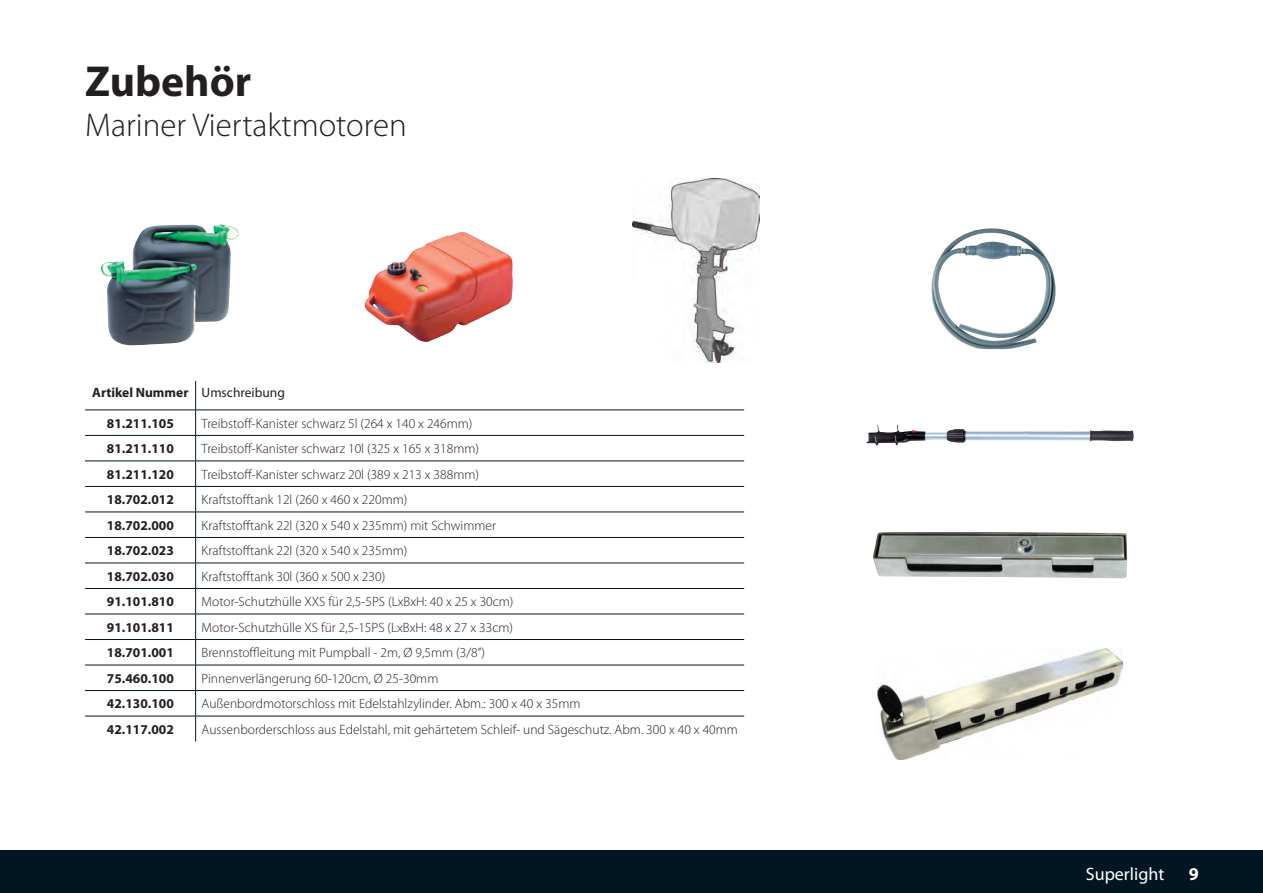
<style>
.page{position:relative;width:1263px;height:893px;background:#fff}
.page>*{position:absolute;margin:0;border:0;box-sizing:border-box;transform-origin:0 0}
.t1{font:700 43.5px "Myriad Pro";color:#231f20}
.t2{font:300 33px "Myriad Pro";color:#231f20}
.t3{font:18px "Myriad Pro";color:#fff}
.t4{font:700 18px "Myriad Pro";color:#fff}
.t5{font:300 13.5px "Myriad Pro";color:#231f20}
.t6{font:700 13.5px "Myriad Pro";color:#231f20}
.s1{font-weight:400}
</style>
<div class="page">
<div style="left:0;top:850px;width:1263px;height:43px;background:#011622"></div>
<img style="left:873px;top:532px;width:254px;height:46px">
<img style="left:878px;top:649px;width:244px;height:111px">
<img style="left:932px;top:228px;width:124px;height:121px">
<img style="left:866px;top:424px;width:268px;height:22px">
<img style="left:632px;top:179px;width:127px;height:183px">
<img style="left:364px;top:232px;width:149px;height:110px">
<img style="left:101px;top:224px;width:138px;height:121px">
<hr style="left:85px;top:410px;width:111px;height:1px;background:#011622">
<hr style="left:196px;top:410px;width:548px;height:1px;background:#011622">
<hr style="left:85px;top:435px;width:111px;height:1px;background:#011622">
<hr style="left:196px;top:435px;width:548px;height:1px;background:#011622">
<hr style="left:85px;top:461px;width:111px;height:1px;background:#011622">
<hr style="left:196px;top:461px;width:548px;height:1px;background:#011622">
<hr style="left:85px;top:486px;width:111px;height:1px;background:#011622">
<hr style="left:196px;top:486px;width:548px;height:1px;background:#011622">
<hr style="left:85px;top:512px;width:111px;height:1px;background:#011622">
<hr style="left:196px;top:512px;width:548px;height:1px;background:#011622">
<hr style="left:85px;top:537px;width:111px;height:1px;background:#011622">
<hr style="left:196px;top:537px;width:548px;height:1px;background:#011622">
<hr style="left:85px;top:563px;width:111px;height:1px;background:#011622">
<hr style="left:85px;top:588px;width:111px;height:1px;background:#011622">
<hr style="left:196px;top:563px;width:548px;height:1px;background:#011622">
<hr style="left:196px;top:588px;width:548px;height:1px;background:#011622">
<hr style="left:85px;top:614px;width:111px;height:1px;background:#011622">
<hr style="left:196px;top:614px;width:548px;height:1px;background:#011622">
<hr style="left:85px;top:639px;width:111px;height:1px;background:#011622">
<hr style="left:196px;top:639px;width:548px;height:1px;background:#011622">
<hr style="left:85px;top:665px;width:111px;height:1px;background:#011622">
<hr style="left:196px;top:665px;width:548px;height:1px;background:#011622">
<hr style="left:85px;top:690px;width:111px;height:1px;background:#011622">
<hr style="left:196px;top:690px;width:548px;height:1px;background:#011622">
<hr style="left:85px;top:716px;width:111px;height:1px;background:#011622">
<svg style="left:195px;top:381px;width:1px;height:361px"></svg>
<hr style="left:196px;top:716px;width:548px;height:1px;background:#011622">
<h1 class="t1" style="left:85px;top:53px;width:168px">Zubehör</h1>
<h2 class="t2" style="left:85px;top:107px;width:323px">Mariner Viertaktmotoren</h2>
<p class="t6" style="left:92px;top:384px;width:194px">Artikel Nummer <span class="s1">Umschreibung</span></p>
<p class="t6" style="left:107px;top:414px;width:68px">81.211.105</p>
<p class="t5" style="left:202px;top:416px;width:272px">Treibstoff-Kanister schwarz 5l (264 x 140 x 246mm)</p>
<p class="t6" style="left:107px;top:440px;width:68px">81.211.110</p>
<p class="t5" style="left:202px;top:441px;width:279px">Treibstoff-Kanister schwarz 10l (325 x 165 x 318mm)</p>
<p class="t6" style="left:107px;top:465px;width:68px">81.211.120</p>
<p class="t5" style="left:202px;top:467px;width:279px">Treibstoff-Kanister schwarz 20l (389 x 213 x 388mm)</p>
<p class="t6" style="left:107px;top:491px;width:68px">18.702.012</p>
<p class="t5" style="left:202px;top:492px;width:207px">Kraftstofftank 12l (260 x 460 x 220mm)</p>
<p class="t6" style="left:107px;top:516px;width:68px">18.702.000</p>
<p class="t5" style="left:202px;top:518px;width:296px">Kraftstofftank 22l (320 x 540 x 235mm) mit Schwimmer</p>
<p class="t6" style="left:107px;top:542px;width:68px">18.702.023</p>
<p class="t5" style="left:202px;top:543px;width:207px">Kraftstofftank 22l (320 x 540 x 235mm)</p>
<p class="t6" style="left:107px;top:567px;width:68px">18.702.030</p>
<p class="t5" style="left:202px;top:569px;width:185px">Kraftstofftank 30l (360 x 500 x 230)</p>
<p class="t6" style="left:107px;top:593px;width:68px">91.101.810</p>
<p class="t5" style="left:202px;top:594px;width:313px">Motor-Schutzhülle XXS für 2,5-5PS (LxBxH: 40 x 25 x 30cm)</p>
<p class="t6" style="left:107px;top:618px;width:68px">91.101.811</p>
<p class="t5" style="left:202px;top:620px;width:313px">Motor-Schutzhülle XS für 2,5-15PS (LxBxH: 48 x 27 x 33cm)</p>
<p class="t6" style="left:107px;top:644px;width:68px">18.701.001</p>
<p class="t5" style="left:202px;top:645px;width:285px">Brennstoffleitung mit Pumpball - 2m, Ø 9,5mm (3/8’’)</p>
<p class="t6" style="left:107px;top:670px;width:68px">75.460.100</p>
<p class="t5" style="left:202px;top:671px;width:238px">Pinnenverlängerung 60-120cm, Ø 25-30mm</p>
<p class="t6" style="left:107px;top:695px;width:68px">42.130.100</p>
<p class="t5" style="left:202px;top:696px;width:380px">Außenbordmotorschloss mit Edelstahlzylinder. Abm.: 300 x 40 x 35mm</p>
<p class="t6" style="left:107px;top:721px;width:68px">42.117.002</p>
<p class="t5" style="left:202px;top:722px;width:538px">Aussenborderschloss aus Edelstahl, mit gehärtetem Schleif- und Sägeschutz. Abm. 300 x 40 x 40mm</p>
<h3 class="t3" style="left:1086px;top:862px;width:80px">Superlight</h3>
<h3 class="t4" style="left:1189px;top:862px;width:11px">9</h3>
</div>
